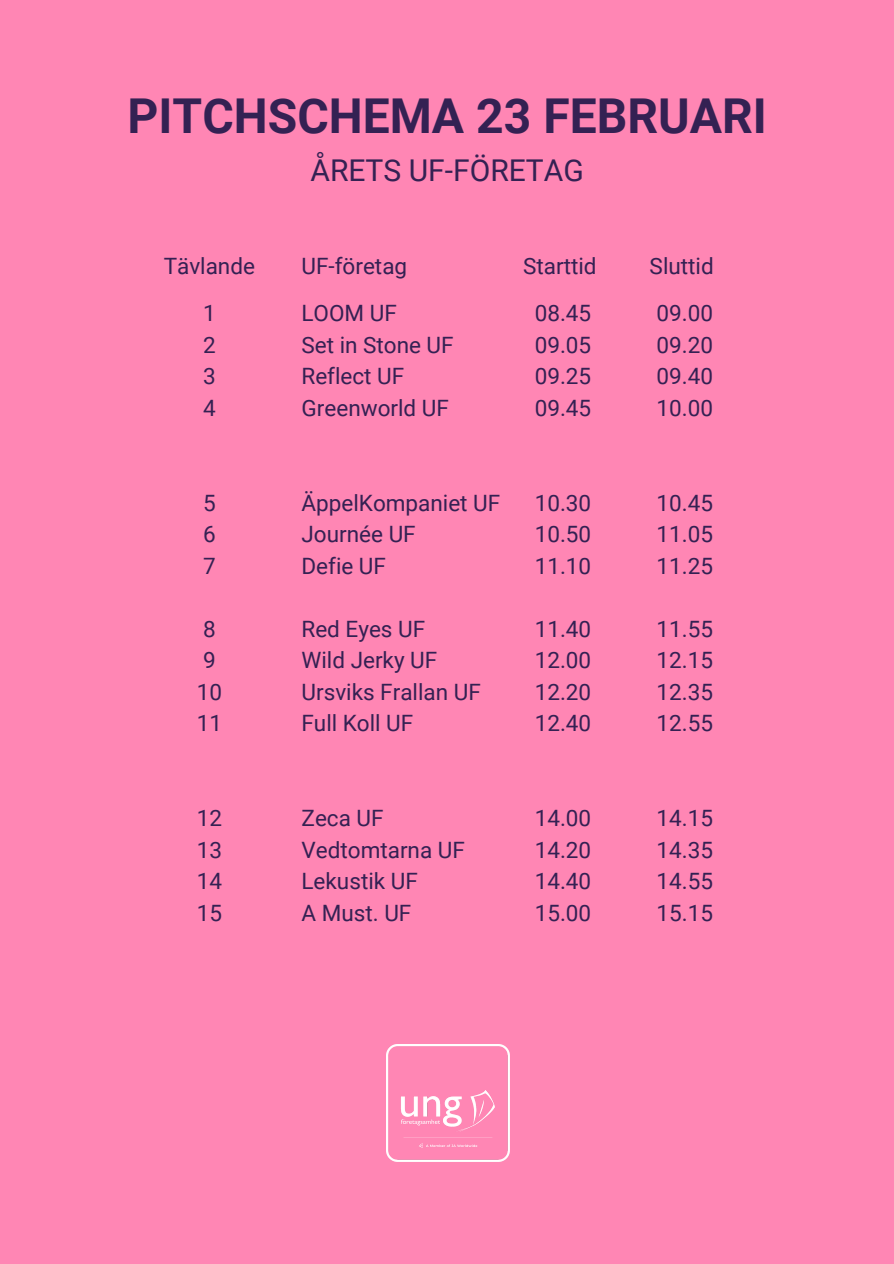
<style>
.page{position:relative;width:894px;height:1264px;background:#fff}
.page>*{position:absolute;margin:0;border:0;box-sizing:border-box;transform-origin:0 0}
.t1{font:700 48px "Roboto";color:#342153}
.t2{font:30px "Roboto";color:#342153}
.t3{font:22.5px/31.5px "Roboto";color:#342153;text-align:justify}
</style>
<div class="page">
<div style="left:0;top:0;width:893px;height:1263px;background:#ff86b4"></div>
<img style="left:387px;top:1044px;width:122px;height:117px">
<h1 class="t1" style="left:128px;top:88px;width:640px">PITCHSCHEMA 23 FEBRUARI</h1>
<h2 class="t2" style="left:310px;top:154px;width:275px">ÅRETS UF-FÖRETAG</h2>
<p class="t3" style="left:164px;top:251px;width:93px">Tävlande</p>
<p class="t3" style="left:301px;top:251px;width:107px">UF-företag</p>
<p class="t3" style="left:523px;top:251px;width:75px">Starttid</p>
<p class="t3" style="left:649px;top:251px;width:66px">Sluttid</p>
<p class="t3" style="left:203px;top:298px;width:14px">1<br>2<br>3<br>4</p>
<p class="t3" style="left:203px;top:487px;width:14px">5<br>6<br>7</p>
<p class="t3" style="left:197px;top:613px;width:27px;text-align:left">8<br>9<br>10<br>11</p>
<p class="t3" style="left:197px;top:802px;width:27px">12<br>13<br>14<br>15</p>
<p class="t3" style="left:301px;top:298px;width:154px;text-align:left">LOOM UF<br>Set in Stone UF<br>Reflect UF<br>Greenworld UF</p>
<p class="t3" style="left:301px;top:487px;width:200px;text-align:left">ÄppelKompaniet UF<br>Journée UF<br>Defie UF</p>
<p class="t3" style="left:301px;top:613px;width:181px;text-align:left">Red Eyes UF<br>Wild Jerky UF<br>Ursviks Frallan UF<br>Full Koll UF</p>
<p class="t3" style="left:301px;top:802px;width:165px;text-align:left">Zeca UF<br>Vedtomtarna UF<br>Lekustik UF<br>A Must. UF</p>
<p class="t3" style="left:534px;top:298px;width:58px">08.45<br>09.05<br>09.25<br>09.45</p>
<p class="t3" style="left:534px;top:487px;width:58px">10.30<br>10.50<br>11.10</p>
<p class="t3" style="left:534px;top:613px;width:58px">11.40<br>12.00<br>12.20<br>12.40</p>
<p class="t3" style="left:534px;top:802px;width:58px">14.00<br>14.20<br>14.40<br>15.00</p>
<p class="t3" style="left:656px;top:298px;width:58px">09.00<br>09.20<br>09.40<br>10.00</p>
<p class="t3" style="left:656px;top:487px;width:58px">10.45<br>11.05<br>11.25</p>
<p class="t3" style="left:656px;top:613px;width:58px">11.55<br>12.15<br>12.35<br>12.55</p>
<p class="t3" style="left:656px;top:802px;width:58px">14.15<br>14.35<br>14.55<br>15.15</p>
</div>
